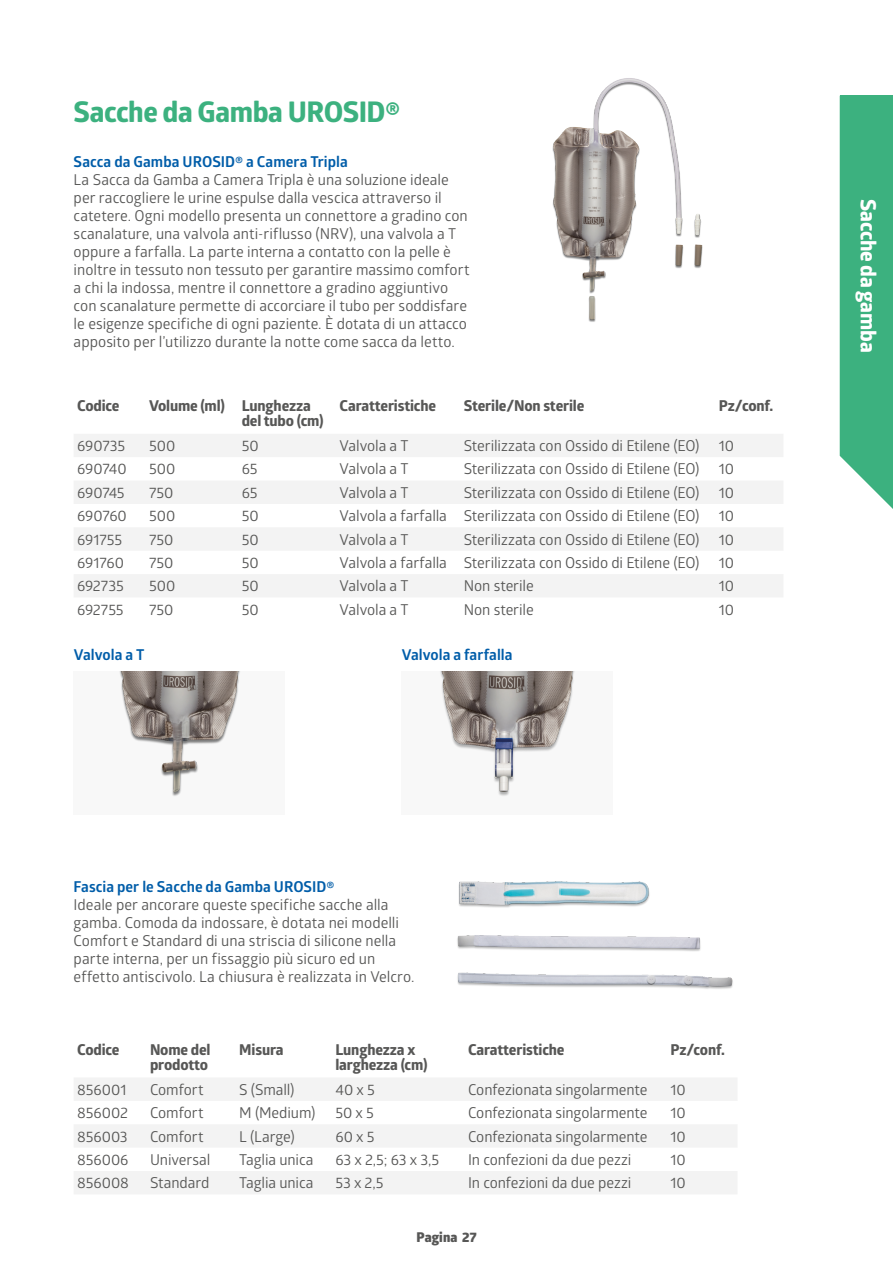
<style>
.page{position:relative;width:893px;height:1263px;background:#fff}
.page>*{position:absolute;margin:0;border:0;box-sizing:border-box;transform-origin:0 0}
.MEDLINE_-_Headline__L{font:700 28.5px "Globerx";letter-spacing:-.015em;color:#3cb17f}
.MEDLINE_-_A_Head{font:700 21px "Globerx";letter-spacing:-.01em;color:#fff}
.MEDLINE_-_Intro_Text{font:15px/18px "Glober";color:#575756}
.MEDLINE_-_Line_Listing{font:15px "Glober";letter-spacing:-.005em;color:#575756}
.MEDLINE_-_Line_Listing_Headers{font:700 15px/15px "Globerx";letter-spacing:-.01em;color:#575756}
.MEDLINE_-_Intro_Text-2{font:700 15px "Glober";color:#005da9}
.t1{font:800 13.5px "Glober";letter-spacing:.01em;color:#575756}
.s1{font-weight:700;color:#005da9}
</style>
<div class="page">
<svg style="left:74px;top:434px;width:709px;height:163px;fill:#f3f3f3"></svg>
<svg style="left:74px;top:1078px;width:663px;height:116px;fill:#f3f3f3"></svg>
<div style="left:74px;top:671px;width:211px;height:143px;background:#f8f8f8"></div>
<div style="left:402px;top:671px;width:211px;height:143px;background:#f8f8f8"></div>
<img style="left:440px;top:671px;width:134px;height:125px">
<img style="left:552px;top:78px;width:151px;height:244px">
<img style="left:120px;top:671px;width:120px;height:125px">
<img style="left:457px;top:881px;width:276px;height:108px">
<svg style="left:840px;top:96px;width:53px;height:413px"></svg>
<div style="left:841px;top:96px;width:52px;height:360px;background:#3cb17f"></div>
<p class="MEDLINE_-_Headline__L" style="left:74px;top:91px;width:328px">Sacche da Gamba UROSID®</p>
<p class="MEDLINE_-_Intro_Text" style="left:74px;top:152px;width:398px"><span class="s1">Sacca da Gamba UROSID® a Camera Tripla<br></span>La Sacca da Gamba a Camera Tripla è una soluzione ideale per raccogliere le urine espulse dalla vescica attraverso il catetere. Ogni modello presenta un connettore a gradino con scanalature, una valvola anti-riflusso (NRV), una valvola a T oppure a farfalla. La parte interna a contatto con la pelle è inoltre in tessuto non tessuto per garantire massimo comfort a chi la indossa, mentre il connettore a gradino aggiuntivo con scanalature permette di accorciare il tubo per soddisfare le esigenze specifiche di ogni paziente. È dotata di un attacco apposito per l’utilizzo durante la notte come sacca da letto.</p>
<p class="MEDLINE_-_Line_Listing_Headers" style="left:77px;top:398px;width:44px">Codice</p>
<p class="MEDLINE_-_Line_Listing_Headers" style="left:149px;top:398px;width:77px">Volume (ml)</p>
<p class="MEDLINE_-_Line_Listing_Headers" style="left:242px;top:398px;width:83px">Lunghezza del tubo (cm)</p>
<p class="MEDLINE_-_Line_Listing_Headers" style="left:340px;top:398px;width:98px">Caratteristiche</p>
<p class="MEDLINE_-_Line_Listing_Headers" style="left:464px;top:398px;width:122px">Sterile/Non sterile</p>
<p class="MEDLINE_-_Line_Listing_Headers" style="left:719px;top:398px;width:56px">Pz/conf.</p>
<p class="MEDLINE_-_Line_Listing" style="left:77px;top:435px;width:50px">690735</p>
<p class="MEDLINE_-_Line_Listing" style="left:149px;top:435px;width:28px">500</p>
<p class="MEDLINE_-_Line_Listing" style="left:242px;top:435px;width:19px">50</p>
<p class="MEDLINE_-_Line_Listing" style="left:340px;top:435px;width:70px">Valvola a T</p>
<p class="MEDLINE_-_Line_Listing" style="left:464px;top:435px;width:237px">Sterilizzata con Ossido di Etilene (EO)</p>
<p class="MEDLINE_-_Line_Listing" style="left:719px;top:435px;width:17px">10</p>
<p class="MEDLINE_-_Line_Listing" style="left:77px;top:459px;width:51px">690740</p>
<p class="MEDLINE_-_Line_Listing" style="left:149px;top:459px;width:28px">500</p>
<p class="MEDLINE_-_Line_Listing" style="left:242px;top:459px;width:17px">65</p>
<p class="MEDLINE_-_Line_Listing" style="left:340px;top:459px;width:70px">Valvola a T</p>
<p class="MEDLINE_-_Line_Listing" style="left:464px;top:459px;width:237px">Sterilizzata con Ossido di Etilene (EO)</p>
<p class="MEDLINE_-_Line_Listing" style="left:719px;top:459px;width:17px">10</p>
<p class="MEDLINE_-_Line_Listing" style="left:77px;top:482px;width:49px">690745</p>
<p class="MEDLINE_-_Line_Listing" style="left:149px;top:482px;width:26px">750</p>
<p class="MEDLINE_-_Line_Listing" style="left:242px;top:482px;width:17px">65</p>
<p class="MEDLINE_-_Line_Listing" style="left:340px;top:482px;width:70px">Valvola a T</p>
<p class="MEDLINE_-_Line_Listing" style="left:464px;top:482px;width:237px">Sterilizzata con Ossido di Etilene (EO)</p>
<p class="MEDLINE_-_Line_Listing" style="left:719px;top:482px;width:17px">10</p>
<p class="MEDLINE_-_Line_Listing" style="left:77px;top:505px;width:51px">690760</p>
<p class="MEDLINE_-_Line_Listing" style="left:149px;top:505px;width:28px">500</p>
<p class="MEDLINE_-_Line_Listing" style="left:242px;top:505px;width:19px">50</p>
<p class="MEDLINE_-_Line_Listing" style="left:340px;top:505px;width:109px">Valvola a farfalla</p>
<p class="MEDLINE_-_Line_Listing" style="left:464px;top:505px;width:237px">Sterilizzata con Ossido di Etilene (EO)</p>
<p class="MEDLINE_-_Line_Listing" style="left:719px;top:505px;width:17px">10</p>
<p class="MEDLINE_-_Line_Listing" style="left:77px;top:529px;width:47px">691755</p>
<p class="MEDLINE_-_Line_Listing" style="left:149px;top:529px;width:26px">750</p>
<p class="MEDLINE_-_Line_Listing" style="left:242px;top:529px;width:19px">50</p>
<p class="MEDLINE_-_Line_Listing" style="left:340px;top:529px;width:70px">Valvola a T</p>
<p class="MEDLINE_-_Line_Listing" style="left:464px;top:529px;width:237px">Sterilizzata con Ossido di Etilene (EO)</p>
<p class="MEDLINE_-_Line_Listing" style="left:719px;top:529px;width:17px">10</p>
<p class="MEDLINE_-_Line_Listing" style="left:77px;top:552px;width:48px">691760</p>
<p class="MEDLINE_-_Line_Listing" style="left:149px;top:552px;width:26px">750</p>
<p class="MEDLINE_-_Line_Listing" style="left:242px;top:552px;width:19px">50</p>
<p class="MEDLINE_-_Line_Listing" style="left:340px;top:552px;width:109px">Valvola a farfalla</p>
<p class="MEDLINE_-_Line_Listing" style="left:464px;top:552px;width:237px">Sterilizzata con Ossido di Etilene (EO)</p>
<p class="MEDLINE_-_Line_Listing" style="left:719px;top:552px;width:17px">10</p>
<p class="MEDLINE_-_Line_Listing" style="left:77px;top:576px;width:48px">692735</p>
<p class="MEDLINE_-_Line_Listing" style="left:149px;top:576px;width:28px">500</p>
<p class="MEDLINE_-_Line_Listing" style="left:242px;top:576px;width:19px">50</p>
<p class="MEDLINE_-_Line_Listing" style="left:340px;top:576px;width:70px">Valvola a T</p>
<p class="MEDLINE_-_Line_Listing" style="left:464px;top:576px;width:71px">Non sterile</p>
<p class="MEDLINE_-_Line_Listing" style="left:719px;top:576px;width:17px">10</p>
<p class="MEDLINE_-_Line_Listing" style="left:77px;top:599px;width:48px">692755</p>
<p class="MEDLINE_-_Line_Listing" style="left:149px;top:599px;width:26px">750</p>
<p class="MEDLINE_-_Line_Listing" style="left:242px;top:599px;width:19px">50</p>
<p class="MEDLINE_-_Line_Listing" style="left:340px;top:599px;width:70px">Valvola a T</p>
<p class="MEDLINE_-_Line_Listing" style="left:464px;top:599px;width:71px">Non sterile</p>
<p class="MEDLINE_-_Line_Listing" style="left:719px;top:599px;width:17px">10</p>
<p class="MEDLINE_-_Intro_Text-2" style="left:74px;top:644px;width:72px">Valvola a T</p>
<p class="MEDLINE_-_Intro_Text-2" style="left:402px;top:644px;width:112px">Valvola a farfalla</p>
<p class="MEDLINE_-_A_Head" style="left:883px;top:199px;width:155px;rotate:90deg">Sacche da gamba</p>
<p class="MEDLINE_-_Intro_Text" style="left:74px;top:876px;width:342px"><span class="s1">Fascia per le Sacche da Gamba UROSID®<br></span>Ideale per ancorare queste specifiche sacche alla gamba. Comoda da indossare, è dotata nei modelli Comfort e Standard di una striscia di silicone nella parte interna, per un fissaggio più sicuro ed un effetto antiscivolo. La chiusura è realizzata in Velcro.</p>
<p class="MEDLINE_-_Line_Listing_Headers" style="left:77px;top:1042px;width:44px">Codice</p>
<p class="MEDLINE_-_Line_Listing_Headers" style="left:150px;top:1042px;width:62px">Nome del prodotto</p>
<p class="MEDLINE_-_Line_Listing_Headers" style="left:239px;top:1042px;width:46px">Misura</p>
<p class="MEDLINE_-_Line_Listing_Headers" style="left:335px;top:1042px;width:94px">Lunghezza x larghezza (cm)</p>
<p class="MEDLINE_-_Line_Listing_Headers" style="left:468px;top:1042px;width:98px">Caratteristiche</p>
<p class="MEDLINE_-_Line_Listing_Headers" style="left:670px;top:1042px;width:56px">Pz/conf.</p>
<p class="MEDLINE_-_Line_Listing" style="left:77px;top:1079px;width:51px">856001</p>
<p class="MEDLINE_-_Line_Listing" style="left:150px;top:1079px;width:55px">Comfort</p>
<p class="MEDLINE_-_Line_Listing" style="left:239px;top:1079px;width:57px">S (Small)</p>
<p class="MEDLINE_-_Line_Listing" style="left:335px;top:1079px;width:41px">40 x 5</p>
<p class="MEDLINE_-_Line_Listing" style="left:468px;top:1079px;width:181px">Confezionata singolarmente</p>
<p class="MEDLINE_-_Line_Listing" style="left:670px;top:1079px;width:17px">10</p>
<p class="MEDLINE_-_Line_Listing" style="left:77px;top:1102px;width:52px">856002</p>
<p class="MEDLINE_-_Line_Listing" style="left:150px;top:1102px;width:55px">Comfort</p>
<p class="MEDLINE_-_Line_Listing" style="left:239px;top:1102px;width:78px">M (Medium)</p>
<p class="MEDLINE_-_Line_Listing" style="left:335px;top:1102px;width:40px">50 x 5</p>
<p class="MEDLINE_-_Line_Listing" style="left:468px;top:1102px;width:181px">Confezionata singolarmente</p>
<p class="MEDLINE_-_Line_Listing" style="left:670px;top:1102px;width:17px">10</p>
<p class="MEDLINE_-_Line_Listing" style="left:77px;top:1126px;width:52px">856003</p>
<p class="MEDLINE_-_Line_Listing" style="left:150px;top:1126px;width:55px">Comfort</p>
<p class="MEDLINE_-_Line_Listing" style="left:239px;top:1126px;width:57px">L (Large)</p>
<p class="MEDLINE_-_Line_Listing" style="left:335px;top:1126px;width:41px">60 x 5</p>
<p class="MEDLINE_-_Line_Listing" style="left:468px;top:1126px;width:181px">Confezionata singolarmente</p>
<p class="MEDLINE_-_Line_Listing" style="left:670px;top:1126px;width:17px">10</p>
<p class="MEDLINE_-_Line_Listing" style="left:77px;top:1149px;width:53px">856006</p>
<p class="MEDLINE_-_Line_Listing" style="left:150px;top:1149px;width:62px">Universal</p>
<p class="MEDLINE_-_Line_Listing" style="left:239px;top:1149px;width:76px">Taglia unica</p>
<p class="MEDLINE_-_Line_Listing" style="left:335px;top:1149px;width:105px">63 x 2,5; 63 x 3,5</p>
<p class="MEDLINE_-_Line_Listing" style="left:468px;top:1149px;width:165px">In confezioni da due pezzi</p>
<p class="MEDLINE_-_Line_Listing" style="left:670px;top:1149px;width:17px">10</p>
<p class="MEDLINE_-_Line_Listing" style="left:77px;top:1172px;width:53px">856008</p>
<p class="MEDLINE_-_Line_Listing" style="left:150px;top:1172px;width:61px">Standard</p>
<p class="MEDLINE_-_Line_Listing" style="left:239px;top:1172px;width:76px">Taglia unica</p>
<p class="MEDLINE_-_Line_Listing" style="left:335px;top:1172px;width:50px">53 x 2,5</p>
<p class="MEDLINE_-_Line_Listing" style="left:468px;top:1172px;width:165px">In confezioni da due pezzi</p>
<p class="MEDLINE_-_Line_Listing" style="left:670px;top:1172px;width:17px">10</p>
<p class="t1" style="left:416px;top:1227px;width:62px">Pagina 27</p>
</div>
